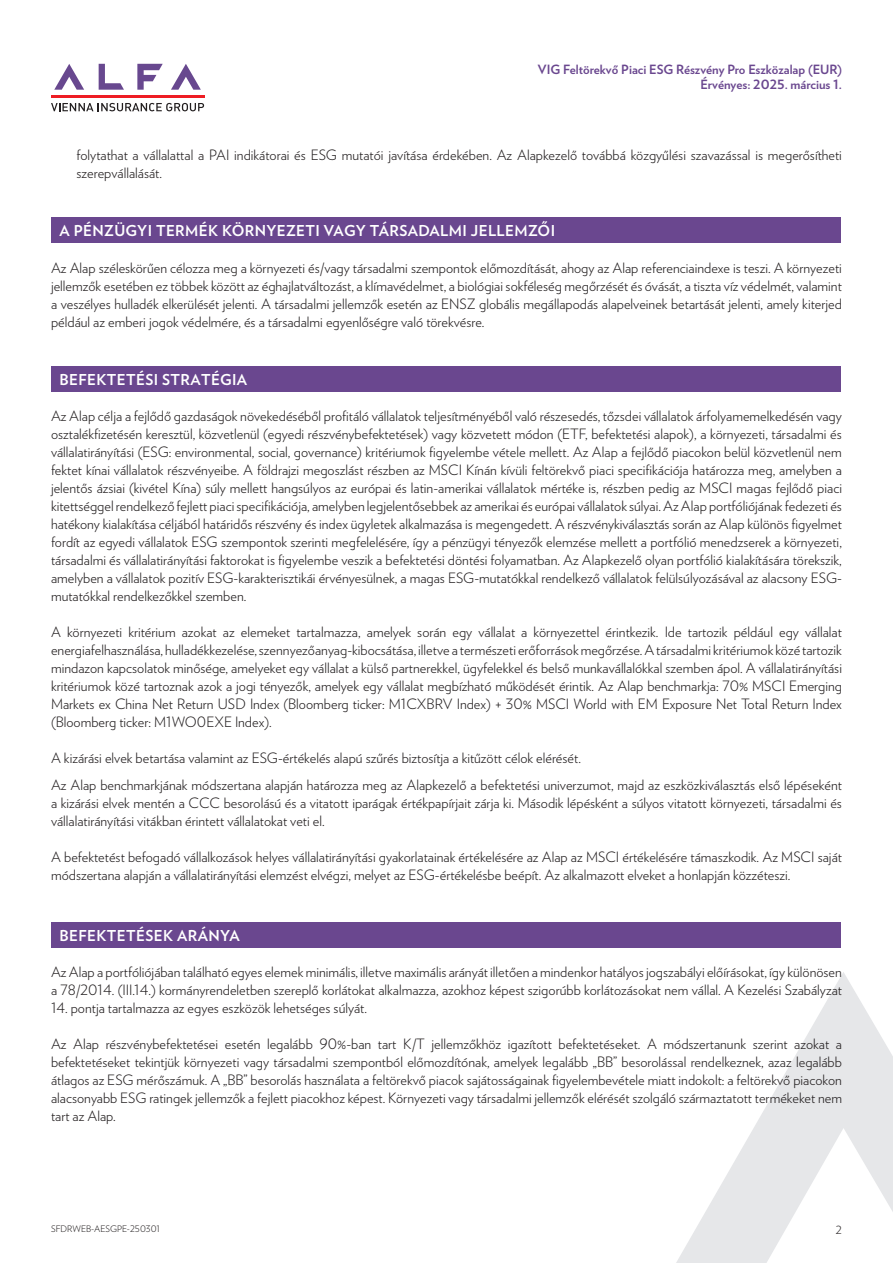
<style>
.page{position:relative;width:893px;height:1263px;background:#fff}
.page>*{position:absolute;margin:0;border:0;box-sizing:border-box;transform-origin:0 0}
.t1{font:700 15px "Verlag";letter-spacing:.025em;color:#fff}
.t2{font:300 14.25px/18px "Verlag";color:#231f20}
.t3{font:700 12.75px/15px "Verlag";color:#6a478f;text-align:right}
.t4{font:300 11.25px "Verlag";color:#231f20}
.t5{font:300 9px "Verlag";color:#231f20}
</style>
<div class="page">
<svg style="left:171px;top:64px;width:30px;height:26px"></svg>
<svg style="left:137px;top:64px;width:26px;height:26px"></svg>
<svg style="left:99px;top:64px;width:25px;height:26px"></svg>
<svg style="left:54px;top:64px;width:30px;height:26px"></svg>
<hr style="left:51px;top:95px;width:153px;height:3px;background:#ee1d23">
<svg style="left:51px;top:103px;width:153px;height:8px"></svg>
<svg style="left:676px;top:972px;width:217px;height:291px"></svg>
<div style="left:51px;top:217px;width:789px;height:26px;background:#6a478f"></div>
<div style="left:51px;top:366px;width:789px;height:25px;background:#6a478f"></div>
<div style="left:51px;top:922px;width:789px;height:25px;background:#6a478f"></div>
<p class="t3" style="left:538px;top:61px;width:305px">VIG Feltörekvő Piaci ESG Részvény Pro Eszközalap (EUR)<br>Érvényes: 2025. március 1.</p>
<p class="t2" style="left:77px;top:145px;width:767px">folytathat a vállalattal a PAI indikátorai és ESG mutatói javítása érdekében. Az Alapkezelő továbbá közgyűlési szavazással is megerősítheti szerepvállalását.</p>
<p class="t1" style="left:60px;top:219px;width:497px">A PÉNZÜGYI TERMÉK KÖRNYEZETI VAGY TÁRSADALMI JELLEMZŐI</p>
<p class="t2" style="left:51px;top:258px;width:792px;text-align:justify">Az Alap széleskörűen célozza meg a környezeti és/vagy társadalmi szempontok előmozdítását, ahogy az Alap referenciaindexe is teszi. A környezeti jellemzők esetében ez többek között az éghajlatváltozást, a klímavédelmet, a biológiai sokféleség megőrzését és óvását, a tiszta víz védelmét, valamint a veszélyes hulladék elkerülését jelenti. A társadalmi jellemzők esetén az ENSZ globális megállapodás alapelveinek betartását jelenti, amely kiterjed például az emberi jogok védelmére, és a társadalmi egyenlőségre való törekvésre.</p>
<p class="t1" style="left:60px;top:367px;width:189px">BEFEKTETÉSI STRATÉGIA</p>
<p class="t2" style="left:51px;top:406px;width:792px;text-align:justify">Az Alap célja a fejlődő gazdaságok növekedéséből profitáló vállalatok teljesítményéből való részesedés, tőzsdei vállalatok árfolyamemelkedésén vagy osztalékfizetésén keresztül, közvetlenül (egyedi részvénybefektetések) vagy közvetett módon (ETF, befektetési alapok), a környezeti, társadalmi és vállalatirányítási (ESG: environmental, social, governance) kritériumok figyelembe vétele mellett. Az Alap a fejlődő piacokon belül közvetlenül nem fektet kínai vállalatok részvényeibe. A földrajzi megoszlást részben az MSCI Kínán kívüli feltörekvő piaci specifikációja határozza meg, amelyben a jelentős ázsiai (kivétel Kína) súly mellett hangsúlyos az európai és latin-amerikai vállalatok mértéke is, részben pedig az MSCI magas fejlődő piaci kitettséggel rendelkező fejlett piaci specifikációja, amelyben legjelentősebbek az amerikai és európai vállalatok súlyai. Az Alap portfóliójának fedezeti és hatékony kialakítása céljából határidős részvény és index ügyletek alkalmazása is megengedett. A részvénykiválasztás során az Alap különös figyelmet fordít az egyedi vállalatok ESG szempontok szerinti megfelelésére, így a pénzügyi tényezők elemzése mellett a portfólió menedzserek a környezeti, társadalmi és vállalatirányítási faktorokat is figyelembe veszik a befektetési döntési folyamatban. Az Alapkezelő olyan portfólió kialakítására törekszik, amelyben a vállalatok pozitív ESG-karakterisztikái érvényesülnek, a magas ESG-mutatókkal rendelkező vállalatok felülsúlyozásával az alacsony ESG&shy;mutatókkal rendelkezőkkel szemben.</p>
<p class="t2" style="left:51px;top:622px;width:792px;text-align:justify">A környezeti kritérium azokat az elemeket tartalmazza, amelyek során egy vállalat a környezettel érintkezik. Ide tartozik például egy vállalat energiafelhasználása, hulladékkezelése, szennyezőanyag-kibocsátása, illetve a természeti erőforrások megőrzése. A társadalmi kritériumok közé tartozik mindazon kapcsolatok minősége, amelyeket egy vállalat a külső partnerekkel, ügyfelekkel és belső munkavállalókkal szemben ápol. A vállalatirányítási kritériumok közé tartoznak azok a jogi tényezők, amelyek egy vállalat megbízható működését érintik. Az Alap benchmarkja: 70% MSCI Emerging Markets ex China Net Return USD Index (Bloomberg ticker: M1CXBRV Index) + 30% MSCI World with EM Exposure Net Total Return Index (Bloomberg ticker: M1WO0EXE Index).</p>
<p class="t2" style="left:51px;top:744px;width:792px;line-height:26.5px">A kizárási elvek betartása valamint az ESG-értékelés alapú szűrés biztosítja a kitűzött célok elérését.<br>Az Alap benchmarkjának módszertana alapján határozza meg az Alapkezelő a befektetési univerzumot, majd az eszközkiválasztás első lépéseként</p>
<p class="t2" style="left:51px;top:793px;width:792px">a kizárási elvek mentén a CCC besorolású és a vitatott iparágak értékpapírjait zárja ki. Második lépésként a súlyos vitatott környezeti, társadalmi és vállalatirányítási vitákban érintett vállalatokat veti el.</p>
<p class="t2" style="left:51px;top:847px;width:792px">A befektetést befogadó vállalkozások helyes vállalatirányítási gyakorlatainak értékelésére az Alap az MSCI értékelésére támaszkodik. Az MSCI saját módszertana alapján a vállalatirányítási elemzést elvégzi, melyet az ESG-értékelésbe beépít. Az alkalmazott elveket a honlapján közzéteszi.</p>
<p class="t1" style="left:60px;top:923px;width:182px">BEFEKTETÉSEK ARÁNYA</p>
<p class="t2" style="left:51px;top:962px;width:792px">Az Alap a portfóliójában található egyes elemek minimális, illetve maximális arányát illetően a mindenkor hatályos jogszabályi előírásokat, így különösen a 78/2014. (III.14.) kormányrendeletben szereplő korlátokat alkalmazza, azokhoz képest szigorúbb korlátozásokat nem vállal. A Kezelési Szabályzat</p>
<p class="t2" style="left:51px;top:998px;width:317px">14. pontja tartalmazza az egyes eszközök lehetséges súlyát.</p>
<p class="t2" style="left:51px;top:1034px;width:792px;text-align:justify">Az Alap részvénybefektetései esetén legalább 90%-ban tart K/T jellemzőkhöz igazított befektetéseket. A módszertanunk szerint azokat a befektetéseket tekintjük környezeti vagy társadalmi szempontból előmozdítónak, amelyek legalább „BB” besorolással rendelkeznek, azaz legalább átlagos az ESG mérőszámuk. A „BB” besorolás használata a feltörekvő piacok sajátosságainak figyelembevétele miatt indokolt: a feltörekvő piacokon alacsonyabb ESG ratingek jellemzők a fejlett piacokhoz képest. Környezeti vagy társadalmi jellemzők elérését szolgáló származtatott termékeket nem tart az Alap.</p>
<p class="t5" style="left:51px;top:1222px;width:111px">SFDRWEB-AESGPE-250301</p>
<p class="t4" style="left:836px;top:1221px;width:8px">2</p>
</div>
